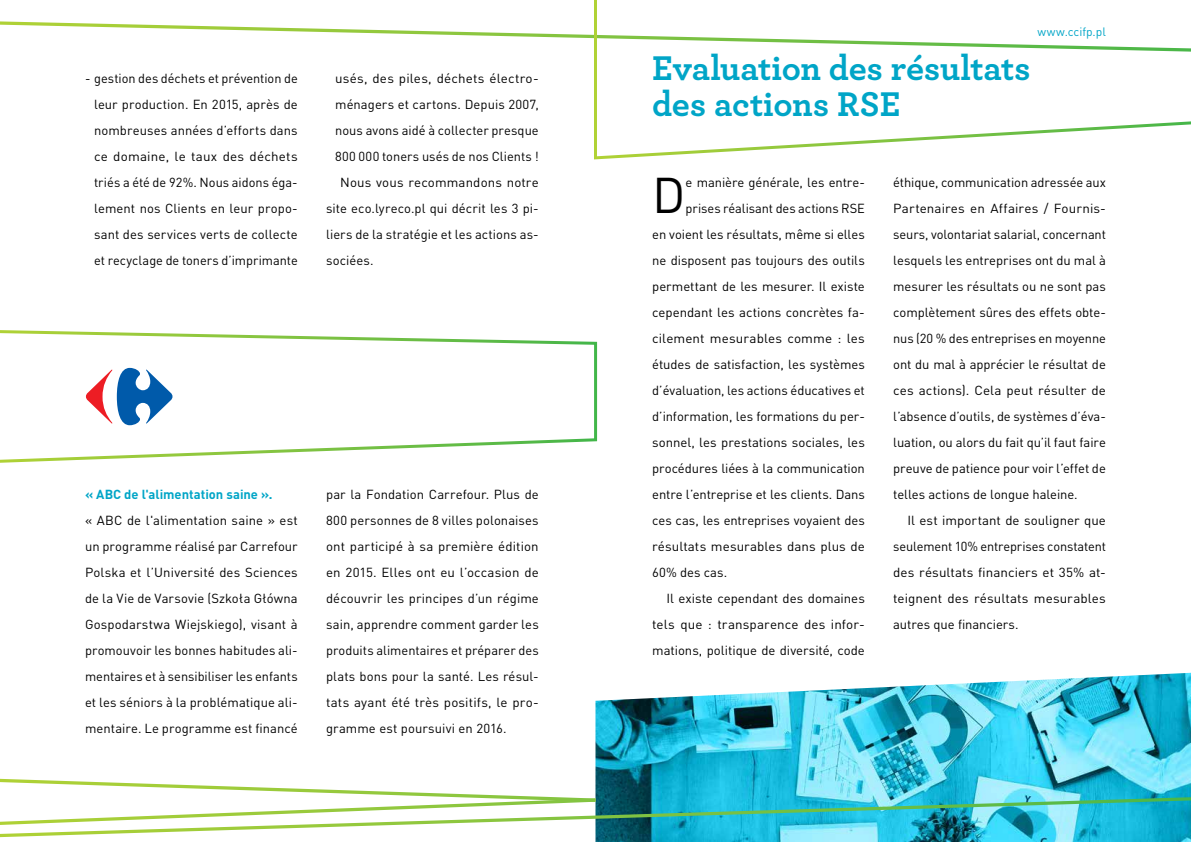
<style>
.page{position:relative;width:1191px;height:842px;background:#fff}
.page>*{position:absolute;margin:0;border:0;box-sizing:border-box;transform-origin:0 0}
.t1{font:49.5px "DIN Pro Regular P Lm";color:#000}
.t2{font:700 36px/36px "Archer";letter-spacing:-.005em;color:#00a5c7}
.t3{font:13px/26px "DIN Pro Regular P Lm";color:#000;text-align:justify}
.t4{font:13px "DIN Pro Bold P Lm";color:#00a5c7}
.t5{font:12px "DIN Pro Regular P Lm";color:#00a5c7}
</style>
<div class="page">
<img style="left:595px;top:673px;width:596px;height:169px">
<svg style="left:0;top:21px;width:592px;height:18px"></svg>
<img style="left:0;top:795px;width:1191px;height:43px">
<svg style="left:0;top:778px;width:595px;height:49px"></svg>
<svg style="left:592px;top:0;width:599px;height:160px"></svg>
<svg style="left:0;top:330px;width:598px;height:133px"></svg>
<div style="left:70px;top:351px;width:119px;height:81px;background:#fff"></div>
<svg style="left:86px;top:368px;width:86px;height:57px"></svg>
<p class="t3" style="left:94px;top:65px;width:205px;text-indent:-9px">- gestion des déchets et prévention de leur production. En 2015, après de nombreuses années d’efforts dans ce domaine, le taux des déchets triés a été de 92%. Nous aidons éga&shy;lement nos Clients en leur propo&shy;sant des services verts de collecte et recyclage de toners d’imprimante</p>
<p class="t3" style="left:335px;top:65px;width:205px">usés, des piles, déchets électro-</p>
<p class="t3" style="left:335px;top:91px;width:205px">ménagers et cartons. Depuis 2007,</p>
<p class="t3" style="left:335px;top:117px;width:205px">nous avons aidé à collecter presque</p>
<p class="t3" style="left:335px;top:143px;width:205px">800 000 toners usés de nos Clients !</p>
<p class="t3" style="left:340px;top:169px;width:200px">Nous vous recommandons notre</p>
<p class="t3" style="left:326px;top:195px;width:214px">site eco.lyreco.pl qui décrit les 3 pi-</p>
<p class="t3" style="left:326px;top:221px;width:214px">liers de la stratégie et les actions as-</p>
<p class="t3" style="left:326px;top:247px;width:49px">sociées.</p>
<p class="t4" style="left:85px;top:485px;width:189px">« ABC de l'alimentation saine ».</p>
<p class="t3" style="left:85px;top:507px;width:214px">« ABC de l'alimentation saine » est un programme réalisé par Carrefour Polska et l’Université des Sciences de la Vie de Varsovie (Szkoła Główna Gospodarstwa Wiejskiego), visant à promouvoir les bonnes habitudes ali&shy;mentaires et à sensibiliser les enfants et les séniors à la problématique ali&shy;mentaire. Le programme est financé</p>
<p class="t3" style="left:326px;top:481px;width:214px">par la Fondation Carrefour. Plus de 800 personnes de 8 villes polonaises ont participé à sa première édition en 2015. Elles ont eu l’occasion de découvrir les principes d’un régime sain, apprendre comment garder les produits alimentaires et préparer des plats bons pour la santé. Les résul&shy;tats ayant été très positifs, le pro&shy;gramme est poursuivi en 2016.</p>
<h2 class="t2" style="left:652px;top:48px;width:380px">Evaluation des résultats des actions RSE</h2>
<p class="t5" style="left:1037px;top:24px;width:70px">www.ccifp.pl</p>
<h1 class="t1" style="left:652px;top:164px;width:35px">D</h1>
<p class="t3" style="left:685px;top:169px;width:181px">e manière générale, les entre-</p>
<p class="t3" style="left:685px;top:195px;width:181px">prises réalisant des actions RSE</p>
<p class="t3" style="left:652px;top:221px;width:214px">en voient les résultats, même si elles</p>
<p class="t3" style="left:652px;top:247px;width:214px">ne disposent pas toujours des outils</p>
<p class="t3" style="left:652px;top:273px;width:214px">permettant de les mesurer. Il existe</p>
<p class="t3" style="left:652px;top:299px;width:214px">cependant les actions concrètes fa-</p>
<p class="t3" style="left:652px;top:325px;width:214px">cilement mesurables comme : les</p>
<p class="t3" style="left:652px;top:351px;width:214px">études de satisfaction, les systèmes</p>
<p class="t3" style="left:652px;top:377px;width:214px">d’évaluation, les actions éducatives et</p>
<p class="t3" style="left:652px;top:403px;width:214px">d’information, les formations du per-</p>
<p class="t3" style="left:652px;top:429px;width:214px">sonnel, les prestations sociales, les</p>
<p class="t3" style="left:652px;top:455px;width:214px">procédures liées à la communication</p>
<p class="t3" style="left:652px;top:481px;width:214px">entre l’entreprise et les clients. Dans</p>
<p class="t3" style="left:652px;top:507px;width:214px">ces cas, les entreprises voyaient des</p>
<p class="t3" style="left:652px;top:533px;width:214px">résultats mesurables dans plus de</p>
<p class="t3" style="left:652px;top:559px;width:76px">60% des cas.</p>
<p class="t3" style="left:666px;top:585px;width:200px">Il existe cependant des domaines</p>
<p class="t3" style="left:652px;top:611px;width:214px">tels que : transparence des infor-</p>
<p class="t3" style="left:652px;top:637px;width:214px">mations, politique de diversité, code</p>
<p class="t3" style="left:893px;top:169px;width:214px">éthique, communication adressée aux Partenaires en Affaires / Fournis&shy;seurs, volontariat salarial, concernant lesquels les entreprises ont du mal à mesurer les résultats ou ne sont pas complètement sûres des effets obte&shy;nus (20 % des entreprises en moyenne ont du mal à apprécier le résultat de ces actions). Cela peut résulter de l’absence d’outils, de systèmes d’éva&shy;luation, ou alors du fait qu’il faut faire preuve de patience pour voir l’effet de telles actions de longue haleine.</p>
<p class="t3" style="left:893px;top:507px;width:214px;text-indent:14px">Il est important de souligner que seulement 10% entreprises constatent des résultats financiers et 35% at&shy;teignent des résultats mesurables autres que financiers.</p>
</div>
